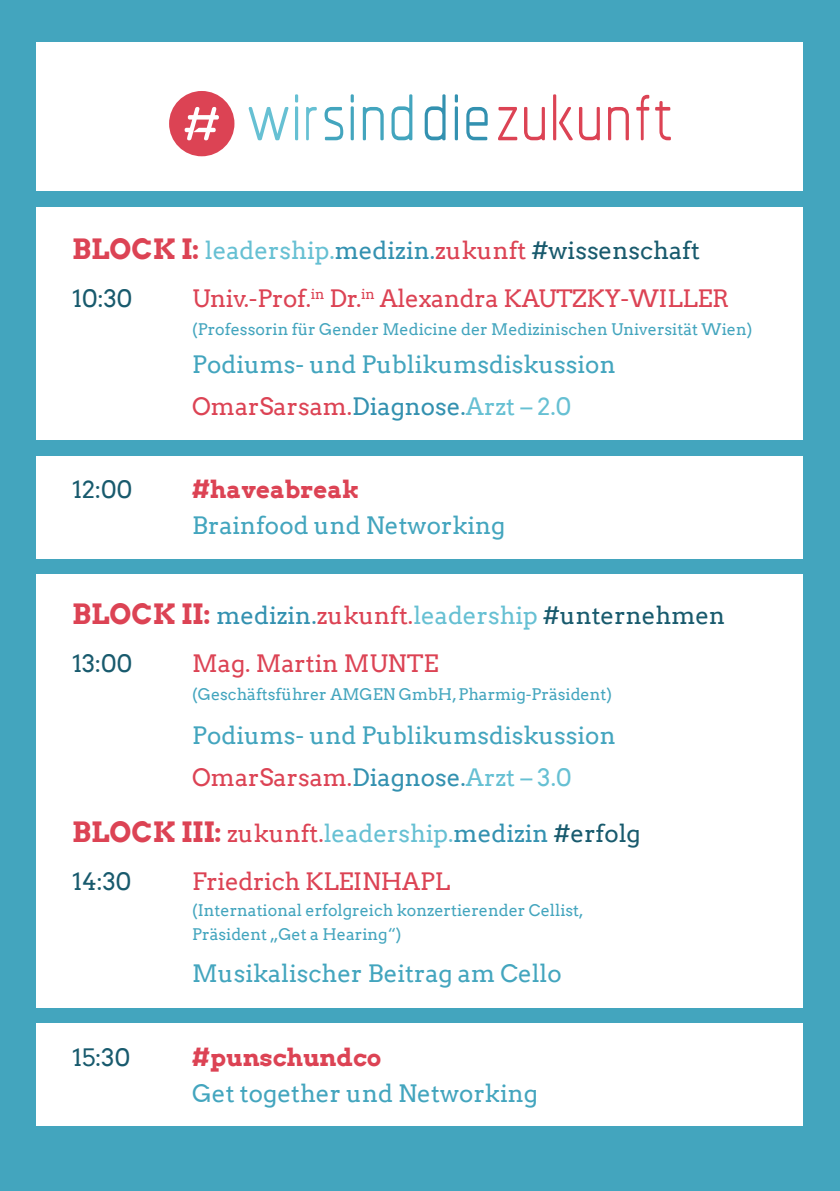
<style>
.page{position:relative;width:840px;height:1191px;background:#fff}
.page>*{position:absolute;margin:0;border:0;box-sizing:border-box;transform-origin:0 0}
.t1{font:24px/42px "Arvo";color:#43a5be}
.t2{font:24px/48px "Arvo";color:#185a6d}
.t3{font:24px "Arvo";letter-spacing:-.01em;color:#dc4354}
.t4{font:700 24px "Arvo";color:#dc4354}
.t5{font:16px/24px "Arvo";color:#43a5be}
.s1{font-weight:700;font-size:28px;color:#dc4354}
.s2{color:#66c0d3}
.s3{color:#3391b0}
.s4{color:#dc4354}
</style>
<div class="page">
<div style="left:0;top:0;width:839px;height:1191px;background:#43a5be"></div>
<div style="left:37px;top:207px;width:765px;height:233px;background:#fff"></div>
<div style="left:37px;top:43px;width:765px;height:147px;background:#fff"></div>
<div style="left:37px;top:456px;width:765px;height:102px;background:#fff"></div>
<div style="left:37px;top:1023px;width:765px;height:102px;background:#fff"></div>
<div style="left:37px;top:574px;width:765px;height:433px;background:#fff"></div>
<svg style="left:169px;top:91px;width:65px;height:65px"></svg>
<svg style="left:498px;top:107px;width:19px;height:33px"></svg>
<svg style="left:524px;top:107px;width:20px;height:33px"></svg>
<svg style="left:553px;top:94px;width:19px;height:46px"></svg>
<svg style="left:579px;top:107px;width:20px;height:33px"></svg>
<svg style="left:608px;top:107px;width:20px;height:33px"></svg>
<svg style="left:636px;top:95px;width:34px;height:45px"></svg>
<svg style="left:248px;top:107px;width:40px;height:33px"></svg>
<svg style="left:306px;top:107px;width:10px;height:33px"></svg>
<svg style="left:295px;top:94px;width:3px;height:46px"></svg>
<svg style="left:324px;top:107px;width:19px;height:33px"></svg>
<svg style="left:362px;top:107px;width:21px;height:33px"></svg>
<svg style="left:391px;top:94px;width:21px;height:46px"></svg>
<svg style="left:350px;top:94px;width:3px;height:46px"></svg>
<svg style="left:424px;top:94px;width:21px;height:46px"></svg>
<svg style="left:466px;top:107px;width:21px;height:33px"></svg>
<svg style="left:454px;top:94px;width:3px;height:46px"></svg>
<p class="t2" style="left:72px;top:227px;width:629px"><span class="s1">BLOCK I:</span> <span class="s2">leadership.</span><span class="s3">medizin.</span><span class="s4">zukunft</span> #wissenschaft<br>10:30</p>
<p class="t3" style="left:192px;top:284px;width:538px">Univ.-Prof.<sup>in</sup> Dr.<sup>in</sup> Alexandra KAUTZKY-WILLER</p>
<p class="t5" style="left:192px;top:317px;width:561px">(Professorin für Gender Medicine der Medizinischen Universität Wien)</p>
<p class="t1" style="left:192px;top:344px;width:425px">Podiums- und Publikumsdiskussion<br><span class="s4">OmarSarsam.</span><span class="s3">Diagnose.</span><span class="s2">Arzt – 2.0</span></p>
<p class="t2" style="left:72px;top:465px;width:62px">12:00</p>
<p class="t4" style="left:192px;top:474px;width:169px">#haveabreak</p>
<p class="t1" style="left:192px;top:504px;width:314px">Brainfood und Networking</p>
<p class="t2" style="left:72px;top:591px;width:654px"><span class="s1">BLOCK II:</span> <span class="s3">medizin.</span><span class="s4">zukunft.</span><span class="s2">leadership</span> #unternehmen<br>13:00</p>
<p class="t3" style="left:192px;top:648px;width:248px">Mag. Martin MUNTE</p>
<p class="t5" style="left:192px;top:682px;width:421px">(Geschäftsführer AMGEN GmbH, Pharmig-Präsident)</p>
<p class="t1" style="left:192px;top:714px;width:425px">Podiums- und Publikumsdiskussion<br><span class="s4">OmarSarsam.</span><span class="s3">Diagnose.</span><span class="s2">Arzt – 3.0</span></p>
<p class="t2" style="left:72px;top:809px;width:569px"><span class="s1">BLOCK III:</span> <span class="s4">zukunft.</span><span class="s2">leadership.</span><span class="s3">medizin</span> #erfolg<br>14:30</p>
<p class="t3" style="left:192px;top:866px;width:259px">Friedrich KLEINHAPL</p>
<p class="t5" style="left:192px;top:898px;width:393px">(International erfolgreich konzertierender Cellist,<br>Präsident „Get a Hearing“)</p>
<p class="t1" style="left:192px;top:952px;width:371px">Musikalischer Beitrag am Cello</p>
<p class="t2" style="left:72px;top:1033px;width:60px">15:30</p>
<p class="t4" style="left:192px;top:1042px;width:191px">#punschundco</p>
<p class="t1" style="left:192px;top:1072px;width:347px">Get together und Networking</p>
</div>
